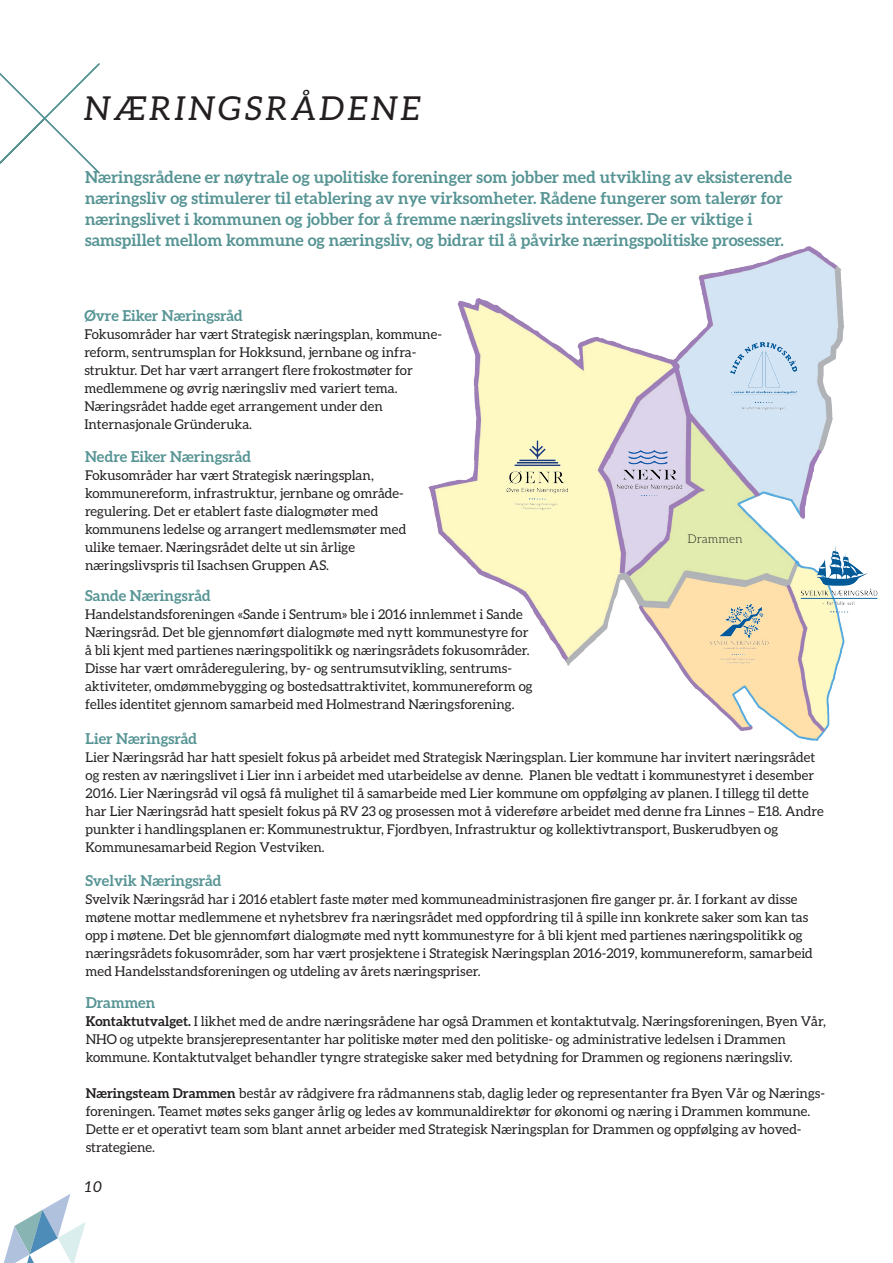
<style>
.page{position:relative;width:893px;height:1263px;background:#fff}
.page>*{position:absolute;margin:0;border:0;box-sizing:border-box;transform-origin:0 0}
.Overskrift{font:italic 33px "Aleo";letter-spacing:.125em;color:#231f20}
.Ingress{font:700 16.5px/21px "Aleo";color:#579494}
.Bulletoverskrift{font:700 15px "Aleo";color:#579494}
.t1{font:italic 15px "Aleo";color:#231f20}
.Bulletoverskrift-2{font:13.5px/18px "Aleo";color:#231f20}
.TALL_brødtekst_høyre{font:300 12px "Aleo";color:#231f20}
.s1{font-weight:700}
</style>
<div class="page">
<svg style="left:4px;top:1194px;width:82px;height:69px"></svg>
<svg style="left:0;top:64px;width:100px;height:110px"></svg>
<img style="left:428px;top:247px;width:417px;height:494px">
<img style="left:615px;top:447px;width:68px;height:51px">
<img style="left:728px;top:339px;width:76px;height:70px">
<img style="left:799px;top:541px;width:79px;height:74px">
<img style="left:702px;top:597px;width:76px;height:72px">
<img style="left:505px;top:437px;width:77px;height:76px">
<p class="Overskrift" style="left:84px;top:90px;width:337px">NÆRINGSRÅDENE</p>
<p class="Ingress" style="left:85px;top:167px;width:708px">Næringsrådene er nøytrale og upolitiske foreninger som jobber med utvikling av eksisterende næringsliv og stimulerer til etablering av nye virksomheter. Rådene fungerer som talerør for næringslivet i kommunen og jobber for å fremme næringslivets interesser. De er viktige i samspillet mellom kommune og næringsliv, og bidrar til å påvirke næringspolitiske prosesser.</p>
<p class="Bulletoverskrift" style="left:84px;top:307px;width:160px">Øvre Eiker Næringsråd</p>
<p class="Bulletoverskrift-2" style="left:84px;top:325px;width:359px">Fokusområder har vært Strategisk næringsplan, kommune&shy;reform, sentrumsplan for Hokksund, jernbane og infra&shy;struktur. Det har vært arrangert flere frokostmøter for medlemmene og øvrig næringsliv med variert tema.<br>Næringsrådet hadde eget arrangement under den Internasjonale Gründeruka.</p>
<p class="Bulletoverskrift" style="left:85px;top:448px;width:168px">Nedre Eiker Næringsråd</p>
<p class="Bulletoverskrift-2" style="left:85px;top:466px;width:323px">Fokusområder har vært Strategisk næringsplan, kommunereform, infrastruktur, jernbane og område&shy;regulering. Det er etablert faste dialogmøter med kommunens ledelse og arrangert medlemsmøter med ulike temaer. Næringsrådet delte ut sin årlige næringslivspris til Isachsen Gruppen AS.</p>
<p class="Bulletoverskrift" style="left:85px;top:587px;width:127px">Sande Næringsråd</p>
<p class="Bulletoverskrift-2" style="left:85px;top:605px;width:449px">Handelstandsforeningen «Sande i Sentrum» ble i 2016 innlemmet i Sande Næringsråd. Det ble gjennomført dialogmøte med nytt kommunestyre for å bli kjent med partienes næringspolitikk og næringsrådets fokusområder.<br>Disse har vært områderegulering, by- og sentrumsutvikling, sentrums&shy;aktiviteter, omdømmebygging og bostedsattraktivitet, kommunereform og felles identitet gjennom samarbeid med Holmestrand Næringsforening.</p>
<p class="Bulletoverskrift" style="left:86px;top:730px;width:113px">Lier Næringsråd</p>
<p class="Bulletoverskrift-2" style="left:86px;top:748px;width:740px">Lier Næringsråd har hatt spesielt fokus på arbeidet med Strategisk Næringsplan. Lier kommune har invitert næringsrådet og resten av næringslivet i Lier inn i arbeidet med utarbeidelse av denne. Planen ble vedtatt i kommunestyret i desember 2016. Lier Næringsråd vil også få mulighet til å samarbeide med Lier kommune om oppfølging av planen. I tillegg til dette har Lier Næringsråd hatt spesielt fokus på RV 23 og prosessen mot å videreføre arbeidet med denne fra Linnes – E18. Andre punkter i handlingsplanen er: Kommunestruktur, Fjordbyen, Infrastruktur og kollektivtransport, Buskerudbyen og Kommunesamarbeid Region Vestviken.</p>
<p class="TALL_brødtekst_høyre" style="left:688px;top:532px;width:57px">Drammen</p>
<p class="Bulletoverskrift" style="left:85px;top:872px;width:138px">Svelvik Næringsråd</p>
<p class="Bulletoverskrift-2" style="left:85px;top:890px;width:729px">Svelvik Næringsråd har i 2016 etablert faste møter med kommuneadministrasjonen fire ganger pr. år. I forkant av disse møtene mottar medlemmene et nyhetsbrev fra næringsrådet med oppfordring til å spille inn konkrete saker som kan tas opp i møtene. Det ble gjennomført dialogmøte med nytt kommunestyre for å bli kjent med partienes næringspolitikk og næringsrådets fokusområder, som har vært prosjektene i Strategisk Næringsplan 2016-2019, kommunereform, samarbeid med Handelsstandsforeningen og utdeling av årets næringspriser.</p>
<p class="Bulletoverskrift" style="left:86px;top:994px;width:71px">Drammen</p>
<p class="Bulletoverskrift-2" style="left:86px;top:1012px;width:742px"><span class="s1">Kontaktutvalget.</span> I likhet med de andre næringsrådene har også Drammen et kontaktutvalg. Næringsforeningen, Byen Vår,<br>NHO og utpekte bransjerepresentanter har politiske møter med den politiske- og administrative ledelsen i Drammen kommune. Kontaktutvalget behandler tyngre strategiske saker med betydning for Drammen og regionens næringsliv.</p>
<p class="Bulletoverskrift-2" style="left:86px;top:1084px;width:741px"><span class="s1">Næringsteam Drammen</span> består av rådgivere fra rådmannens stab, daglig leder og representanter fra Byen Vår og Nærings&shy;foreningen. Teamet møtes seks ganger årlig og ledes av kommunaldirektør for økonomi og næring i Drammen kommune.<br>Dette er et operativt team som blant annet arbeider med Strategisk Næringsplan for Drammen og oppfølging av hoved&shy;strategiene.</p>
<p class="t1" style="left:85px;top:1178px;width:19px">10</p>
</div>
